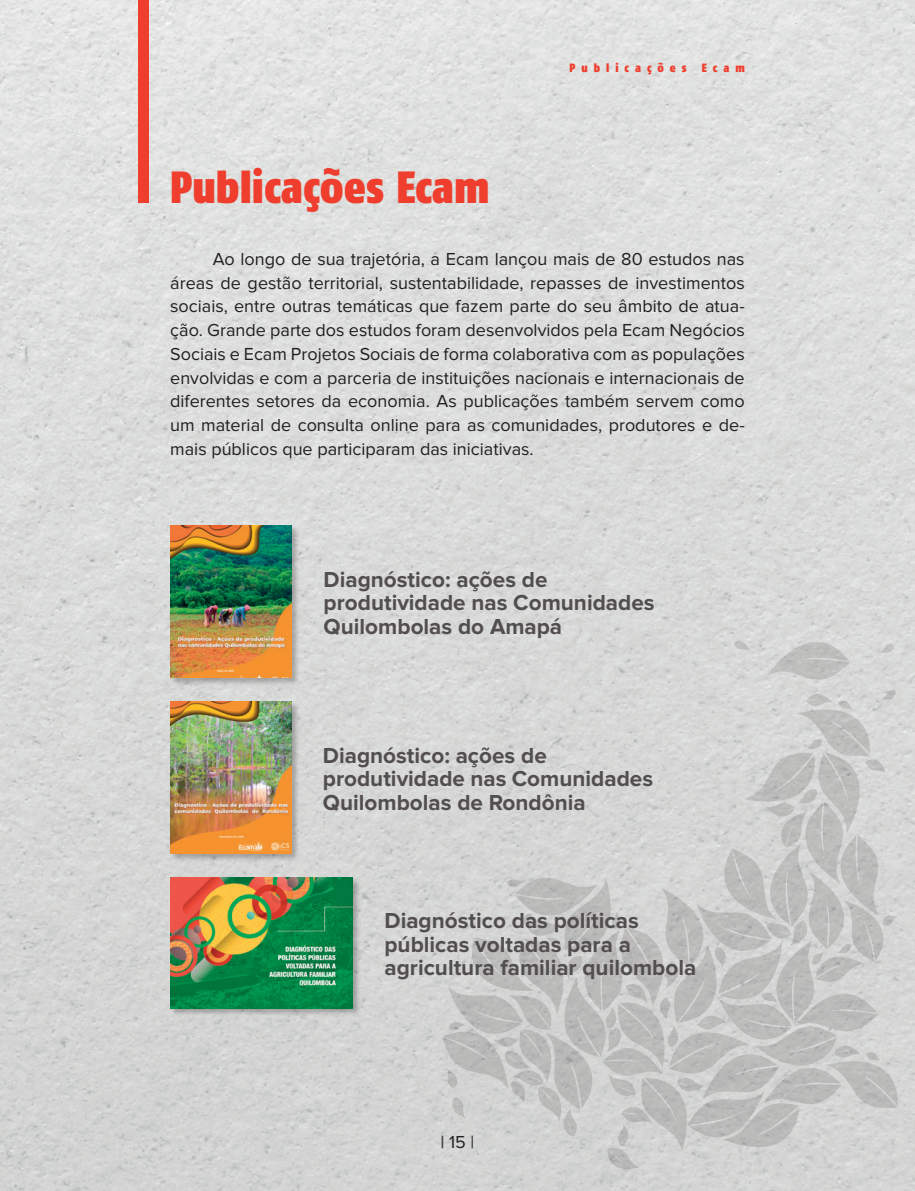
<style>
.page{position:relative;width:915px;height:1191px;background:#fff}
.page>*{position:absolute;margin:0;border:0;box-sizing:border-box;transform-origin:0 0}
.TITULO{font:900 45px "Fago Co";color:#ef3e2e}
.TEXTO_LIVROS{font:700 22.5px/23.7px "Proxima Nova";color:#524d50}
.TEXTO{font:18px/23.7px "Proxima Nova";color:#231f20;text-align:justify}
.TITULO-2{font:900 12px "Fago Co";letter-spacing:.5em;color:#ef3e2e}
</style>
<div class="page">
<img style="left:0;top:0;width:914px;height:1191px">
<div style="left:138px;top:0;width:11px;height:202px;background:#ef3e2e"></div>
<svg style="left:767px;top:639px;width:82px;height:41px;background:#c9cac8"></svg>
<svg style="left:733px;top:640px;width:16px;height:10px"></svg>
<svg style="left:880px;top:643px;width:13px;height:10px"></svg>
<svg style="left:442px;top:690px;width:455px;height:480px;background:#cbccca"></svg>
<div style="left:170px;top:525px;width:129px;height:161px;background:#231f20;opacity:.3"></div>
<img style="left:170px;top:526px;width:121px;height:151px">
<div style="left:170px;top:701px;width:129px;height:161px;background:#231f20;opacity:.3"></div>
<img style="left:170px;top:701px;width:121px;height:152px">
<div style="left:170px;top:877px;width:191px;height:139px;background:#231f20;opacity:.3"></div>
<img style="left:170px;top:877px;width:182px;height:131px">
<p class="TITULO" style="left:170px;top:160px;width:320px">Publicações Ecam</p>
<p class="TITULO-2" style="left:569px;top:61px;width:119px">Publicações</p>
<p class="TITULO-2" style="left:701px;top:61px;width:44px">Ecam</p>
<p class="TEXTO" style="left:170px;top:248px;width:576px;text-indent:43px">Ao longo de sua trajetória, a Ecam lançou mais de 80 estudos nas áreas de gestão territorial, sustentabilidade, repasses de investimentos sociais, entre outras temáticas que fazem parte do seu âmbito de atua&shy;ção. Grande parte dos estudos foram desenvolvidos pela Ecam Negócios Sociais e Ecam Projetos Sociais de forma colaborativa com as populações envolvidas e com a parceria de instituições nacionais e internacionais de diferentes setores da economia. As publicações também servem como um material de consulta online para as comunidades, produtores e de&shy;mais públicos que participaram das iniciativas.</p>
<p class="TEXTO_LIVROS" style="left:323px;top:568px;width:332px">Diagnóstico: ações de produtividade nas Comunidades<br>Quilombolas do Amapá</p>
<p class="TEXTO_LIVROS" style="left:323px;top:744px;width:331px">Diagnóstico: ações de produtividade nas Comunidades<br>Quilombolas de Rondônia</p>
<p class="TEXTO_LIVROS" style="left:384px;top:909px;width:313px">Diagnóstico das políticas públicas voltadas para a agricultura familiar quilombola</p>
<p class="TEXTO" style="left:440px;top:1131px;width:35px">| 15 |</p>
</div>
